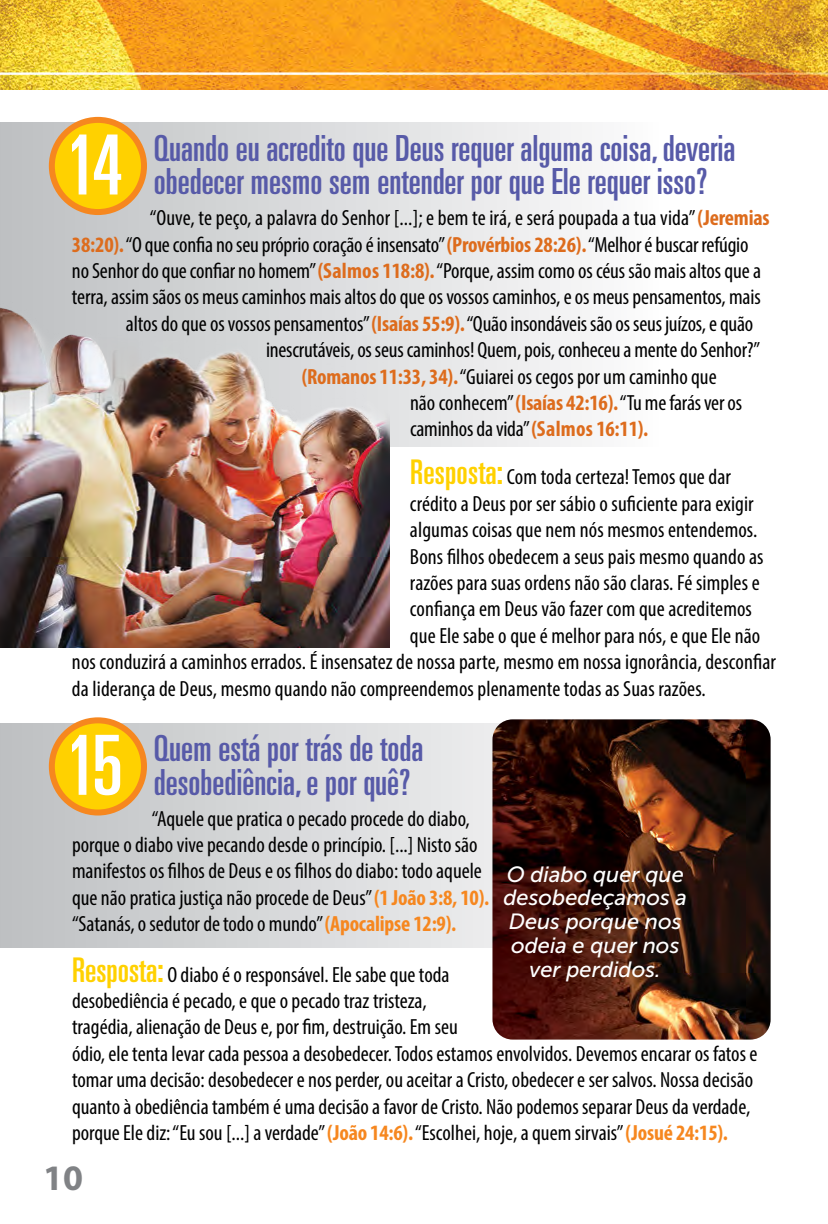
<style>
.page{position:relative;width:828px;height:1224px;background:#fff}
.page>*{position:absolute;margin:0;border:0;box-sizing:border-box;transform-origin:0 0}
.t1{font:ultra-condensed 83px "Univers";color:#fff}
.t2{font:ultra-condensed 36px/34px "Univers";color:#575aa8}
.t3{font:700 36px "Myriad Pro";color:#808285}
.t4{font:condensed 22px/26.4px "Myriad Pro";color:#000}
.t5{font:italic 22px/23.8px "Museo Sans 500";color:#fff;text-align:center}
.s1{font-weight:700;color:#dd6c1d}
.s2{font-family:"Univers";font-stretch:ultra-condensed;font-size:34px;color:#ffd100}
.s3{font-weight:700;color:#f6871f}
</style>
<div class="page">
<svg style="left:0;top:723px;width:492px;height:224px;background:#d5d6d7"></svg>
<div style="left:52px;top:720px;width:92px;height:93px;background:#ffd100;border-radius:50%"></div>
<div style="left:49px;top:717px;width:98px;height:99px;border:6px solid #f6871f;border-radius:50%"></div>
<div style="left:0;top:123px;width:658px;height:323px;background:linear-gradient(to right,#bebfbf,#fbfcfd)"></div>
<div style="left:52px;top:120px;width:92px;height:92px;background:#ffd100;border-radius:50%"></div>
<div style="left:49px;top:117px;width:98px;height:98px;border:6px solid #f6871f;border-radius:50%"></div>
<img style="left:0;top:301px;width:389px;height:347px">
<img style="left:492px;top:719px;width:279px;height:321px">
<img style="left:0;top:0;width:828px;height:90px">
<h1 class="t1" style="left:65px;top:118px;width:59px">14</h1>
<h2 class="t2" style="left:154px;top:131px;width:583px">Quando eu acredito que Deus requer alguma coisa, deveria obedecer mesmo sem entender por que Ele requer isso?</h2>
<p class="t4" style="left:150px;top:204px;width:621px">“Ouve, te peço, a palavra do Senhor [...]; e bem te irá, e será poupada a tua vida” <span class="s1">(Jeremias</span></p>
<p class="t4" style="left:72px;top:231px;width:678px"><span class="s1">38:20).</span> “O que confia no seu próprio coração é insensato” <span class="s1">(Provérbios 28:26).</span> “Melhor é buscar refúgio</p>
<p class="t4" style="left:72px;top:257px;width:691px">no Senhor do que confiar no homem” <span class="s1">(Salmos 118:8).</span> “Porque, assim como os céus são mais altos que a</p>
<p class="t4" style="left:72px;top:284px;width:690px">terra, assim sãos os meus caminhos mais altos do que os vossos caminhos, e os meus pensamentos, mais</p>
<p class="t4" style="left:126px;top:310px;width:629px">altos do que os vossos pensamentos” <span class="s1">(Isaías 55:9).</span> “Quão insondáveis são os seus juízos, e quão</p>
<p class="t4" style="left:266px;top:336px;width:496px">inescrutáveis, os seus caminhos! Quem, pois, conheceu a mente do Senhor?”</p>
<p class="t4" style="left:302px;top:363px;width:417px"><span class="s1">(Romanos 11:33, 34).</span>“Guiarei os cegos por um caminho que</p>
<p class="t4" style="left:410px;top:389px;width:334px">não conhecem” <span class="s1">(Isaías 42:16).</span> “Tu me farás ver os</p>
<p class="t4" style="left:410px;top:416px;width:240px">caminhos da vida” <span class="s1">(Salmos 16:11).</span></p>
<p class="t4" style="left:410px;top:464px;width:323px"><span class="s2">Resposta:</span> Com toda certeza! Temos que dar</p>
<p class="t4" style="left:410px;top:490px;width:345px">crédito a Deus por ser sábio o suficiente para exigir</p>
<p class="t4" style="left:410px;top:516px;width:349px">algumas coisas que nem nós mesmos entendemos.</p>
<p class="t4" style="left:410px;top:543px;width:355px">Bons filhos obedecem a seus pais mesmo quando as</p>
<p class="t4" style="left:410px;top:569px;width:351px">razões para suas ordens não são claras. Fé simples e</p>
<p class="t4" style="left:410px;top:596px;width:343px">confiança em Deus vão fazer com que acreditemos</p>
<p class="t4" style="left:410px;top:622px;width:352px">que Ele sabe o que é melhor para nós, e que Ele não</p>
<p class="t4" style="left:72px;top:648px;width:705px">nos conduzirá a caminhos errados. É insensatez de nossa parte, mesmo em nossa ignorância, desconfiar</p>
<p class="t4" style="left:72px;top:675px;width:635px">da liderança de Deus, mesmo quando não compreendemos plenamente todas as Suas razões.</p>
<h1 class="t1" style="left:65px;top:718px;width:59px">15</h1>
<h2 class="t2" style="left:154px;top:731px;width:271px">Quem está por trás de toda desobediência, e por quê?</h2>
<p class="t4" style="left:72px;top:805px;width:419px;text-indent:80px">“Aquele que pratica o pecado procede do diabo, porque o diabo vive pecando desde o princípio. [...] Nisto são manifestos os filhos de Deus e os filhos do diabo: todo aquele que não pratica justiça não procede de Deus” <span class="s3">(1 João 3:8, 10). </span>“Satanás, o sedutor de todo o mundo” <span class="s3">(Apocalipse 12:9).</span></p>
<p class="t4" style="left:72px;top:961px;width:687px"><span class="s2">Resposta:</span> O diabo é o responsável. Ele sabe que toda<br>desobediência é pecado, e que o pecado traz tristeza,<br>tragédia, alienação de Deus e, por fim, destruição. Em seu<br>ódio, ele tenta levar cada pessoa a desobedecer. Todos estamos envolvidos. Devemos encarar os fatos e tomar uma decisão: desobedecer e nos perder, ou aceitar a Cristo, obedecer e ser salvos. Nossa decisão quanto à obediência também é uma decisão a favor de Cristo. Não podemos separar Deus da verdade, porque Ele diz: “Eu sou [...] a verdade” <span class="s3">(João 14:6).</span> “Escolhei, hoje, a quem sirvais” <span class="s3">(Josué 24:15).</span></p>
<p class="t5" style="left:503px;top:862px;width:185px">O diabo quer que desobedeçamos a<br>Deus porque nos odeia e quer nos ver perdidos.</p>
<h2 class="t3" style="left:43px;top:1155px;width:41px">10</h2>
</div>
